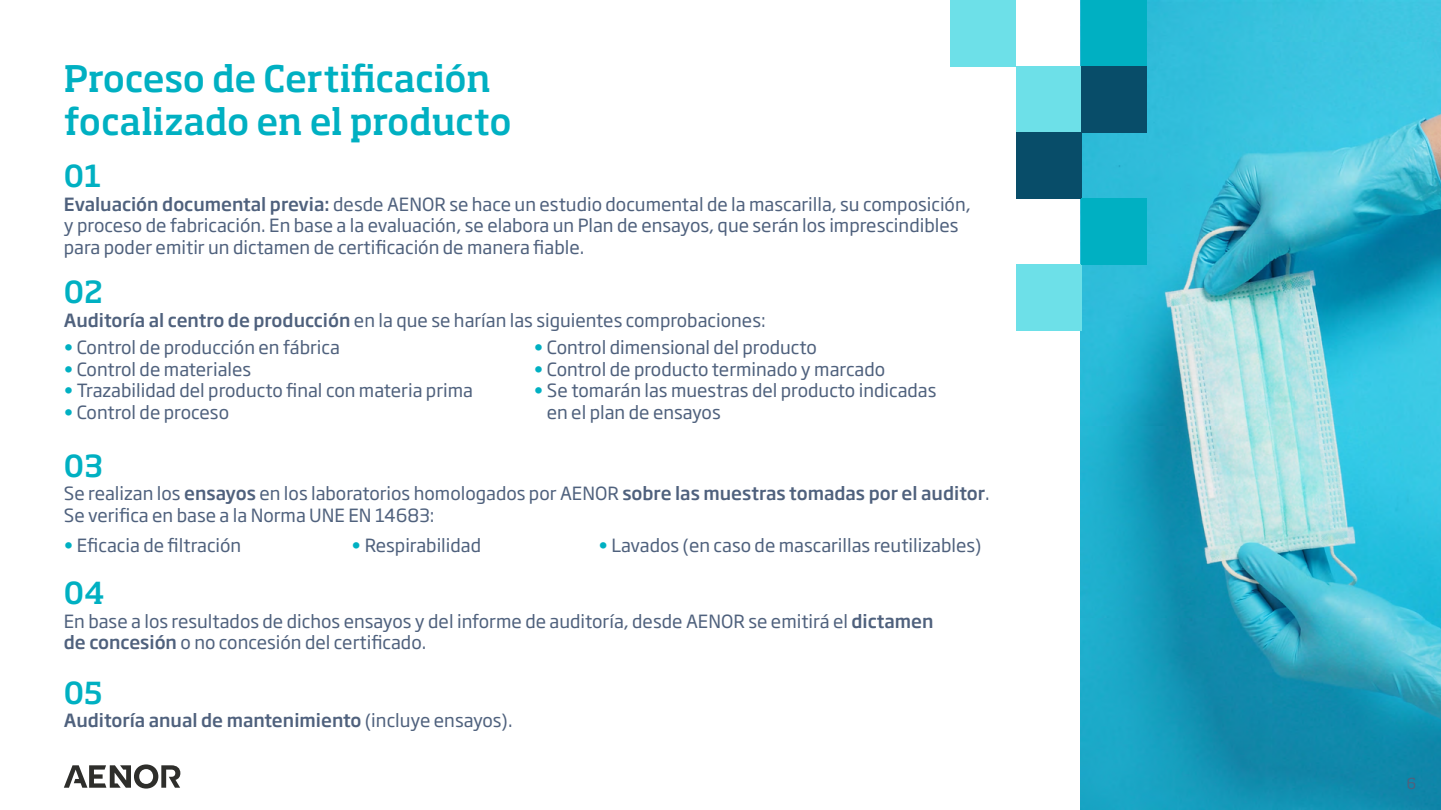
<style>
.page{position:relative;width:1441px;height:810px;background:#fff}
.page>*{position:absolute;margin:0;border:0;box-sizing:border-box;transform-origin:0 0}
.t1{font:500 36px/43.2px "Soho Pro";letter-spacing:-.005em;color:#00b0c2}
.t2{font:500 30px "Soho Pro";color:#00b0c2}
.t3{font:18px/21.6px "Soho Gothic Pro";color:#4f617d}
.t4{font:500 18px "Soho Gothic Pro";color:#4f617d}
.t5{font:15px "Soho Pro";color:#4f617d}
.s1{font-weight:500}
.s2{color:#00b0c2}
.s3{font-weight:400}
</style>
<div class="page">
<svg style="left:64px;top:764px;width:116px;height:25px"></svg>
<img style="left:1080px;top:0;width:360px;height:810px">
<div style="left:1015px;top:66px;width:66px;height:66px;background:#6de0e8"></div>
<div style="left:1015px;top:132px;width:66px;height:66px;background:#084d69"></div>
<div style="left:1015px;top:264px;width:66px;height:67px;background:#6de0e8"></div>
<div style="left:950px;top:0;width:65px;height:66px;background:#6de0e8"></div>
<div style="left:1081px;top:0;width:66px;height:66px;background:#00b0c2"></div>
<div style="left:1081px;top:66px;width:66px;height:66px;background:#084d69"></div>
<div style="left:1081px;top:198px;width:66px;height:66px;background:#00b0c2"></div>
<h1 class="t1" style="left:64px;top:55px;width:449px">Proceso de Certificación focalizado en el producto</h1>
<h2 class="t2" style="left:64px;top:155px;width:39px">01</h2>
<p class="t3" style="left:64px;top:192px;width:908px"><span class="s1">Evaluación documental previa:</span> desde AENOR se hace un estudio documental de la mascarilla, su composición, y proceso de fabricación. En base a la evaluación, se elabora un Plan de ensayos, que serán los imprescindibles para poder emitir un dictamen de certificación de manera fiable.</p>
<h2 class="t2" style="left:64px;top:271px;width:40px">02</h2>
<p class="t3" style="left:64px;top:308px;width:703px"><span class="s1">Auditoría al centro de producción</span> en la que se harían las siguientes comprobaciones:</p>
<p class="t3" style="left:64px;top:336px;width:278px"><span class="s2">•</span> Control de producción en fábrica</p>
<p class="t3" style="left:64px;top:357px;width:189px"><span class="s2">•</span> Control de materiales</p>
<p class="t3" style="left:64px;top:379px;width:410px"><span class="s2">•</span> Trazabilidad del producto final con materia prima</p>
<p class="t3" style="left:64px;top:401px;width:167px"><span class="s2">•</span> Control de proceso</p>
<h2 class="t2" style="left:64px;top:444px;width:41px">03</h2>
<p class="t3" style="left:534px;top:336px;width:284px"><span class="s2">•</span> Control dimensional del producto</p>
<p class="t3" style="left:534px;top:357px;width:353px"><span class="s2">•</span> Control de producto terminado y marcado</p>
<p class="t3" style="left:546px;top:379px;width:391px;text-indent:-13px"><span class="s2">•</span> Se tomarán las muestras del producto indicadas en el plan de ensayos</p>
<p class="t3" style="left:64px;top:482px;width:927px">Se realizan los <span class="s1">ensayos</span> en los laboratorios homologados por AENOR <span class="s1">sobre las muestras tomadas por el auditor</span>.<br>Se verifica en base a la Norma UNE EN 14683:</p>
<p class="t3" style="left:64px;top:534px;width:179px"><span class="s2">•</span> Eficacia de filtración</p>
<p class="t3" style="left:351px;top:534px;width:131px"><span class="s2">•</span> Respirabilidad</p>
<h2 class="t2" style="left:64px;top:572px;width:42px">04</h2>
<p class="t3" style="left:598px;top:534px;width:384px"><span class="s2">•</span> Lavados (en caso de mascarillas reutilizables)</p>
<p class="t3" style="left:64px;top:609px;width:871px">En base a los resultados de dichos ensayos y del informe de auditoría, desde AENOR se emitirá el <span class="s1">dictamen de concesión</span> o no concesión del certificado.</p>
<h2 class="t2" style="left:64px;top:671px;width:40px">05</h2>
<p class="t4" style="left:64px;top:707px;width:450px">Auditoría anual de mantenimiento <span class="s3">(incluye ensayos).</span></p>
<p class="t5" style="left:1406px;top:773px;width:11px">6</p>
</div>
